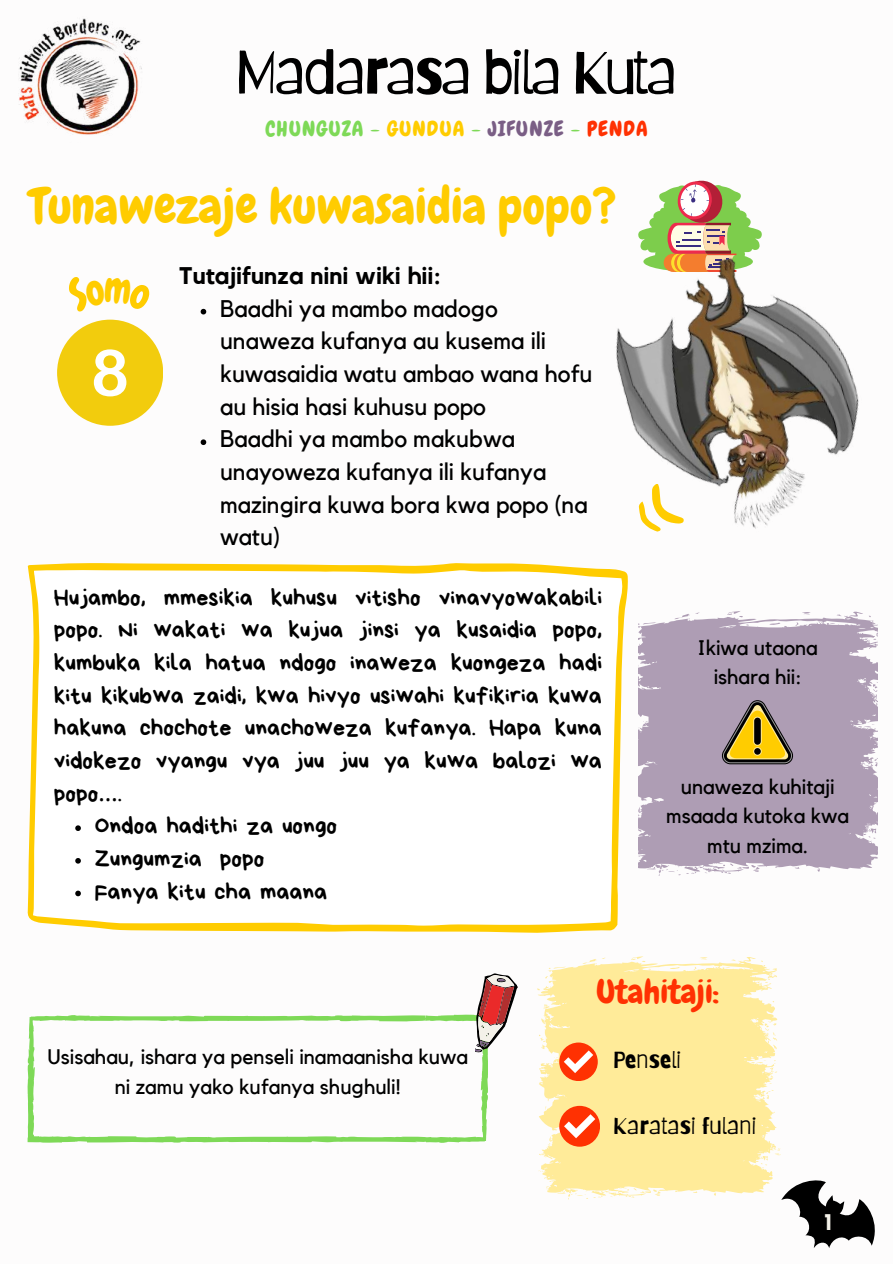
<style>
.page{position:relative;width:893px;height:1264px;background:#fff}
.page>*{position:absolute;margin:0;border:0;box-sizing:border-box;transform-origin:0 0}
.t1{font:60px "Barriecito";letter-spacing:-.05em;color:#000}
.t2{font:49.5px "Chewy";color:#fc0}
.t3{font:33px "Chewy";color:#ff3102}
.t4{font:24px "Bryndan Write";color:#000}
.t5{font:24px/32.7px "Kollektif";color:#000}
.t6{font:700 24px "Kollektif";color:#000}
.t7{font:23.1px "Barriecito";color:#000}
.t8{font:700 22.5px "Kollektif";color:#f4f1e9}
.t9{font:21px/29.2px "Kollektif";color:#000;text-align:center}
.t10{font:21px "Chewy";letter-spacing:.05em;color:#7ed957}
.s1{color:#fc0}
.s2{color:#7a5e85}
.s3{color:#ff3102}
.s4{font-family:"Noto Sans Gurmukhi"}
</style>
<div class="page">
<svg style="left:659px;top:180px;width:82px;height:22px"></svg>
<svg style="left:781px;top:1180px;width:94px;height:68px"></svg>
<svg style="left:27px;top:1014px;width:461px;height:128px"></svg>
<svg style="left:475px;top:973px;width:42px;height:82px"></svg>
<img style="left:19px;top:18px;width:123px;height:117px">
<img style="left:616px;top:202px;width:243px;height:327px">
<svg style="left:27px;top:563px;width:601px;height:369px"></svg>
<svg style="left:638px;top:484px;width:45px;height:48px"></svg>
<svg style="left:537px;top:956px;width:244px;height:243px;fill:#ffeb99"></svg>
<div style="left:559px;top:1042px;width:38px;height:38px;background:#ff3102;border-radius:50%"></div>
<svg style="left:563px;top:1050px;width:30px;height:23px"></svg>
<div style="left:559px;top:1105px;width:40px;height:41px;background:#ff3102;border-radius:50%"></div>
<svg style="left:564px;top:1114px;width:31px;height:24px"></svg>
<div style="left:57px;top:319px;width:106px;height:106px;background:#f2cc0d;border-radius:50%"></div>
<svg style="left:94px;top:349px;width:32px;height:47px"></svg>
<svg style="left:201px;top:309px;width:5px;height:5px"></svg>
<svg style="left:201px;top:439px;width:5px;height:6px"></svg>
<svg style="left:75px;top:825px;width:6px;height:6px"></svg>
<svg style="left:75px;top:858px;width:6px;height:5px"></svg>
<svg style="left:75px;top:890px;width:6px;height:6px"></svg>
<svg style="left:638px;top:611px;width:238px;height:265px;background:#b6a7bb"></svg>
<svg style="left:721px;top:700px;width:72px;height:64px;background:#a68f56"></svg>
<h1 class="t1" style="left:235px;top:36px;width:444px">Madarasa bila Kuta</h1>
<p class="t10" style="left:265px;top:116px;width:383px">CHUNGUZA - <span class="s1">GUNDUA</span> - <span class="s2">JIFUNZE</span> - <span class="s3">PENDA</span></p>
<h2 class="t2" style="left:29px;top:175px;width:588px">Tunawezaje kuwasaidia popo?</h2>
<p class="t6" style="left:179px;top:265px;width:263px">Tutajifunza nini wiki hii:</p>
<p class="t5" style="left:220px;top:293px;width:374px">Baadhi ya mambo madogo unaweza kufanya au kusema ili kuwasaidia watu ambao wana hofu au hisia hasi kuhusu popo<br>Baadhi ya mambo makubwa unayoweza kufanya ili kufanya mazingira kuwa bora kwa popo (na watu)</p>
<p class="t4" style="left:54px;top:585px;width:549px">Hujambo, mmesikia kuhusu vitisho vinavyowakabili</p>
<p class="t4" style="left:54px;top:618px;width:549px">popo. Ni wakati wa kujua jinsi ya kusaidia popo,</p>
<p class="t4" style="left:54px;top:651px;width:549px">kumbuka kila hatua ndogo inaweza kuongeza hadi</p>
<p class="t4" style="left:54px;top:683px;width:549px">kitu kikubwa zaidi, kwa hivyo usiwahi kufikiria kuwa</p>
<p class="t4" style="left:54px;top:716px;width:549px">hakuna chochote unachoweza kufanya. Hapa kuna</p>
<p class="t4" style="left:54px;top:748px;width:549px">vidokezo vyangu vya juu juu ya kuwa balozi wa</p>
<p class="t4" style="left:54px;top:781px;width:70px">popo<span class="s4">…</span>.</p>
<p class="t4" style="left:95px;top:814px;width:244px">Ondoa hadithi za uongo</p>
<p class="t4" style="left:95px;top:846px;width:171px">Zungumzia popo</p>
<p class="t4" style="left:95px;top:879px;width:234px">Fanya kitu cha maana</p>
<p class="t9" style="left:697px;top:633px;width:122px">Ikiwa utaona ishara hii:</p>
<p class="t9" style="left:666px;top:773px;width:184px">unaweza kuhitaji msaada kutoka kwa mtu mzima.</p>
<p class="t9" style="left:48px;top:1043px;width:422px">Usisahau, ishara ya penseli inamaanisha kuwa ni zamu yako kufanya shughuli!</p>
<h3 class="t3" style="left:596px;top:970px;width:125px">Utahitaji:</h3>
<p class="t7" style="left:613px;top:1045px;width:70px">Penseli</p>
<p class="t7" style="left:613px;top:1111px;width:145px">Karatasi fulani</p>
<p class="t8" style="left:823px;top:1211px;width:10px">1</p>
</div>
